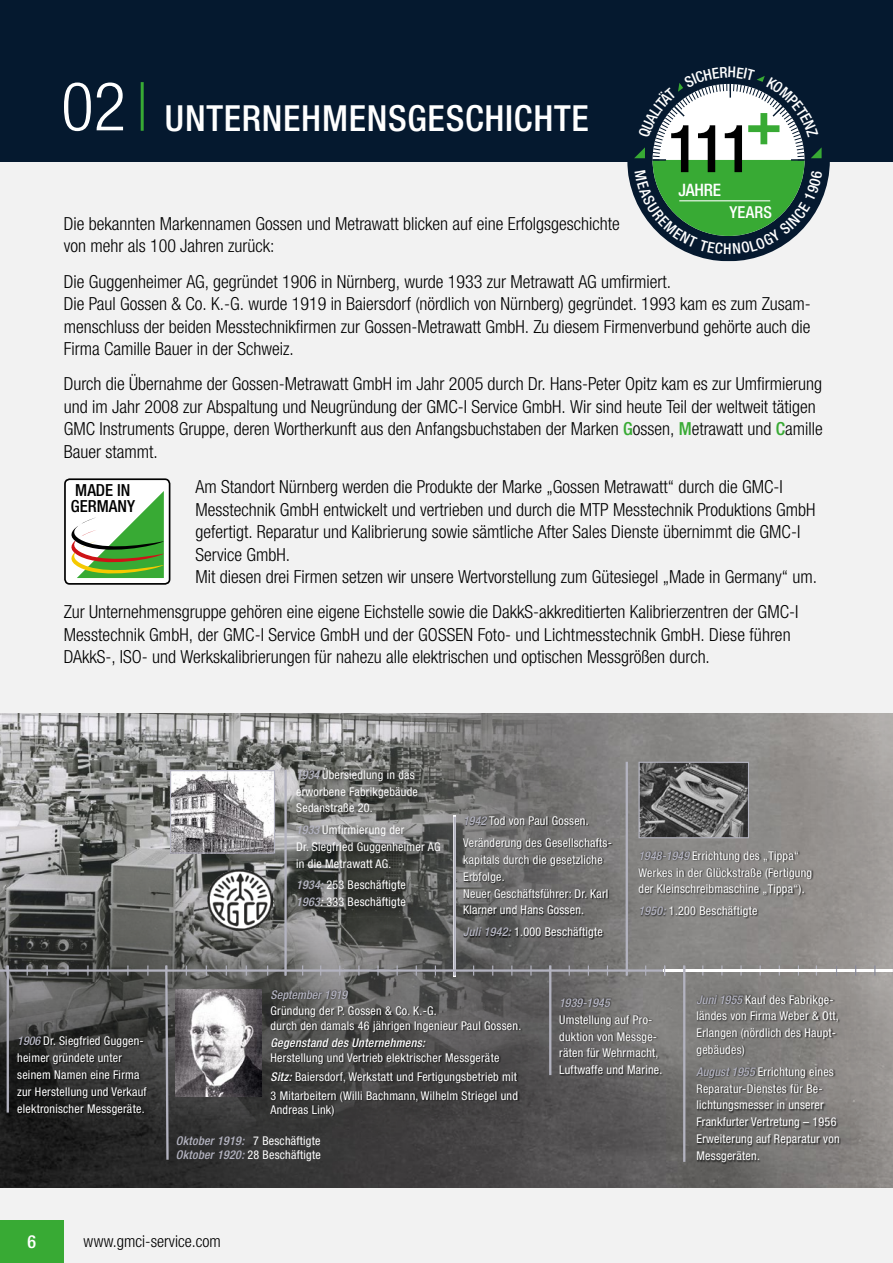
<style>
.page{position:relative;width:893px;height:1263px;background:#f2f2f2}
.page>*{position:absolute;margin:0;border:0;box-sizing:border-box;transform-origin:0 0}
.t1{font:500 condensed 66.15px "Helvetica Neue LTW1 G";color:#000}
.t2{font:500 condensed 36px "Helvetica Neue LTW1 G";letter-spacing:.02em;color:#fff}
.t3{font:300 condensed 18px/22.5px "Helvetica Neue LTW1 G";color:#000}
.t4{font:500 condensed 18px "Helvetica Neue LTW1 G";color:#fff}
.t5{font:500 condensed 17.1px "Helvetica Neue LTW1 G";letter-spacing:-.01em;color:#fff}
.t6{font:500 condensed 16.65px/16px "Helvetica Neue LTW1 G";color:#000}
.t7{font:300 condensed 16.5px "Helvetica Neue LTW1 G";color:#000}
.t8{font:500 condensed 16.5px "Helvetica Neue LTW1 G";letter-spacing:.015em;color:#fff}
.t9{font:condensed 12.15px/17px "Helvetica Neue LTW1 G";letter-spacing:.02em;color:#fff}
.t10{font:italic 500 condensed 12.15px "Helvetica Neue LTW1 G";letter-spacing:.02em;color:#fff}
.t11{font:italic 500 condensed 12.15px "Helvetica Neue LTW1 G";color:#b3b3c0}
.s1{font-weight:300;font-size:67.5px}
.s2{font-weight:500;color:#38aa34}
.s3{font-weight:500;font-style:italic;color:#b3b3c0}
.s4{font-weight:500;font-style:italic}
</style>
<div class="page">
<div style="left:0;top:0;width:893px;height:162px;background:#05192f"></div>
<div style="left:0;top:1220px;width:64px;height:43px;background:#38aa34"></div>
<hr style="left:141px;top:82px;width:3px;height:49px;background:#38aa34">
<div style="left:65px;top:479px;width:105px;height:105px;background:#fff;border-radius:5px"></div>
<div style="left:64px;top:478px;width:106px;height:107px;border:2px solid #000;border-radius:5px"></div>
<svg style="left:71px;top:491px;width:93px;height:87px"></svg>
<img style="left:0;top:713px;width:893px;height:474px">
<img style="left:0;top:713px;width:569px;height:423px">
<svg style="left:16px;top:1035px;width:133px;height:81px;background:#272726"></svg>
<hr style="left:7px;top:965px;width:2px;height:147px;background:#b3b3c0">
<svg style="left:291px;top:763px;width:160px;height:156px;background:#5b5c5a"></svg>
<div style="left:559px;top:997px;width:105px;height:79px;background:#000;opacity:.75"></div>
<div style="left:638px;top:850px;width:175px;height:69px;background:#000;opacity:.75"></div>
<div style="left:696px;top:994px;width:144px;height:170px;background:#000;opacity:.75"></div>
<div style="left:462px;top:816px;width:151px;height:123px;background:#000;opacity:.75"></div>
<div style="left:269px;top:989px;width:253px;height:129px;background:#000;opacity:.75"></div>
<hr style="left:453px;top:816px;width:3px;height:161px;background:#fff">
<hr style="left:284px;top:770px;width:3px;height:205px;background:#b3b3c0">
<img style="left:172px;top:772px;width:101px;height:80px">
<div style="left:170px;top:770px;width:105px;height:84px;border:1px solid #b3b3c0"></div>
<img style="left:207px;top:869px;width:65px;height:61px">
<img style="left:176px;top:990px;width:85px;height:106px">
<img style="left:640px;top:764px;width:107px;height:72px">
<div style="left:638px;top:762px;width:111px;height:76px;border:1px solid #b3b3c0"></div>
<hr style="left:0;top:969px;width:703px;height:3px;background:#b3b3c0">
<svg style="left:377px;top:965px;width:2px;height:10px"></svg>
<svg style="left:530px;top:965px;width:2px;height:10px"></svg>
<svg style="left:740px;top:965px;width:2px;height:10px"></svg>
<hr style="left:663px;top:969px;width:230px;height:3px;background:#fff">
<hr style="left:453px;top:817px;width:3px;height:158px;background:#b3b3c0">
<hr style="left:549px;top:965px;width:2px;height:110px;background:#b3b3c0">
<svg style="left:164px;top:963px;width:6px;height:199px"></svg>
<svg style="left:87px;top:965px;width:2px;height:10px"></svg>
<svg style="left:67px;top:965px;width:2px;height:10px"></svg>
<hr style="left:683px;top:965px;width:2px;height:197px;background:#b3b3c0">
<hr style="left:626px;top:762px;width:2px;height:213px;background:#b3b3c0">
<svg style="left:627px;top:76px;width:203px;height:185px"></svg>
<h2 class="t2" style="left:61px;top:96px;width:529px"><span class="s1">02</span> UNTERNEHMENSGESCHICHTE</h2>
<h1 class="t1" style="left:667px;top:109px;width:87px">111</h1>
<p class="t5" style="left:679px;top:179px;width:44px">JAHRE</p>
<p class="t8" style="left:729px;top:202px;width:44px">YEARS</p>
<p class="t3" style="left:64px;top:212px;width:557px">Die bekannten Markennamen Gossen und Metrawatt blicken auf eine Erfolgsgeschichte von mehr als 100 Jahren zurück:</p>
<p class="t3" style="left:64px;top:270px;width:748px">Die Guggenheimer AG, gegründet 1906 in Nürnberg, wurde 1933 zur Metrawatt AG umfirmiert.<br>Die Paul Gossen &amp; Co. K.-G. wurde 1919 in Baiersdorf (nördlich von Nürnberg) gegründet. 1993 kam es zum Zusam&shy;menschluss der beiden Messtechnikfirmen zur Gossen-Metrawatt GmbH. Zu diesem Firmenverbund gehörte auch die Firma Camille Bauer in der Schweiz.</p>
<p class="t3" style="left:64px;top:373px;width:760px">Durch die Übernahme der Gossen-Metrawatt GmbH im Jahr 2005 durch Dr. Hans-Peter Opitz kam es zur Umfirmierung und im Jahr 2008 zur Abspaltung und Neugründung der GMC-I Service GmbH. Wir sind heute Teil der weltweit tätigen GMC Instruments Gruppe, deren Wortherkunft aus den Anfangsbuchstaben der Marken <span class="s2">G</span>ossen, <span class="s2">M</span>etrawatt und <span class="s2">C</span>amille Bauer stammt.</p>
<p class="t3" style="left:196px;top:476px;width:623px">Am Standort Nürnberg werden die Produkte der Marke „Gossen Metrawatt“ durch die GMC-I Messtechnik GmbH entwickelt und vertrieben und durch die MTP Messtechnik Produktions GmbH gefertigt. Reparatur und Kalibrierung sowie sämtliche After Sales Dienste übernimmt die GMC-I Service GmbH.<br>Mit diesen drei Firmen setzen wir unsere Wertvorstellung zum Gütesiegel „Made in Germany“ um.</p>
<p class="t3" style="left:64px;top:601px;width:736px">Zur Unternehmensgruppe gehören eine eigene Eichstelle sowie die DakkS-akkreditierten Kalibrierzentren der GMC-I<br>Messtechnik GmbH, der GMC-I Service GmbH und der GOSSEN Foto- und Lichtmesstechnik GmbH. Diese führen<br>DAkkS-, ISO- und Werkskalibrierungen für nahezu alle elektrischen und optischen Messgrößen durch.</p>
<p class="t6" style="left:71px;top:482px;width:66px">MADE IN<br>GERMANY</p>
<p class="t9" style="left:17px;top:1032px;width:131px"><span class="s3">1906</span> Dr. Siegfried Guggen&shy;heimer gründete unter seinem Namen eine Firma zur Herstellung und Verkauf elektronischer Messgeräte.</p>
<p class="t9" style="left:296px;top:766px;width:123px"><span class="s3">1934</span> Übersiedlung in das erworbene Fabrikgebäude<br>Sedanstraße 20.</p>
<p class="t9" style="left:296px;top:821px;width:146px"><span class="s3">1933</span> Umfirmierung der<br>Dr. Siegfried Guggenheimer AG in die Metrawatt AG.</p>
<p class="t9" style="left:296px;top:876px;width:111px"><span class="s3">1934:</span> 253 Beschäftigte<br><span class="s3">1963</span><span class="s4">:</span> 333 Beschäftigte</p>
<p class="t9" style="left:463px;top:810px;width:150px;line-height:21.3px"><span class="s3">1942</span> Tod von Paul Gossen.<br>Veränderung des Gesellschafts-</p>
<p class="t9" style="left:463px;top:851px;width:147px">kapitals durch die gesetzliche<br>Erbfolge.<br>Neuer Geschäftsführer: Dr. Karl<br>Klarner und Hans Gossen.</p>
<p class="t9" style="left:463px;top:923px;width:141px"><span class="s3">Juli 1942:</span> 1.000 Beschäftigte</p>
<p class="t9" style="left:638px;top:847px;width:175px"><span class="s3">1948-1949</span> Errichtung des „Tippa“<br>Werkes in der Glückstraße (Fertigung der Kleinschreibmaschine „Tippa“).</p>
<p class="t9" style="left:638px;top:902px;width:121px"><span class="s3">1950:</span> 1.200 Beschäftigte</p>
<p class="t11" style="left:271px;top:987px;width:78px">September 1919</p>
<p class="t9" style="left:271px;top:1004px;width:252px;line-height:14.5px">Gründung der P. Gossen &amp; Co. K.-G.<br>durch den damals 46 jährigen Ingenieur Paul Gossen.</p>
<p class="t10" style="left:271px;top:1036px;width:156px">Gegenstand des Unternehmens:</p>
<p class="t9" style="left:271px;top:1048px;width:249px;line-height:18.8px">Herstellung und Vertrieb elektrischer Messgeräte<br><span class="s4">Sitz:</span> Baiersdorf, Werkstatt und Fertigungsbetrieb mit<br>3 Mitarbeitern (Willi Bachmann, Wilhelm Striegel und</p>
<p class="t9" style="left:271px;top:1101px;width:65px">Andreas Link)</p>
<p class="t9" style="left:176px;top:1133px;width:146px;line-height:14.5px"><span class="s3">Oktober 1919:</span> 7 Beschäftigte<br><span class="s3">Oktober 1920:</span> 28 Beschäftigte</p>
<p class="t11" style="left:559px;top:995px;width:52px">1939-1945</p>
<p class="t9" style="left:559px;top:1011px;width:105px">Umstellung auf Pro&shy;duktion von Messge&shy;räten für Wehrmacht,<br>Luftwaffe und Marine.</p>
<p class="t9" style="left:696px;top:991px;width:144px"><span class="s3">Juni 1955</span> Kauf des Fabrikge&shy;ländes von Firma Weber &amp; Ott,<br>Erlangen (nördlich des Haupt&shy;gebäudes)</p>
<p class="t9" style="left:696px;top:1063px;width:145px"><span class="s3">August 1955</span> Errichtung eines<br>Reparatur-Dienstes für Be&shy;lichtungsmesser in unserer<br>Frankfurter Vertretung – 1956<br>Erweiterung auf Reparatur von<br>Messgeräten.</p>
<p class="t4" style="left:28px;top:1231px;width:10px">6</p>
<p class="t7" style="left:84px;top:1231px;width:139px">www.gmci-service.com</p>
</div>
